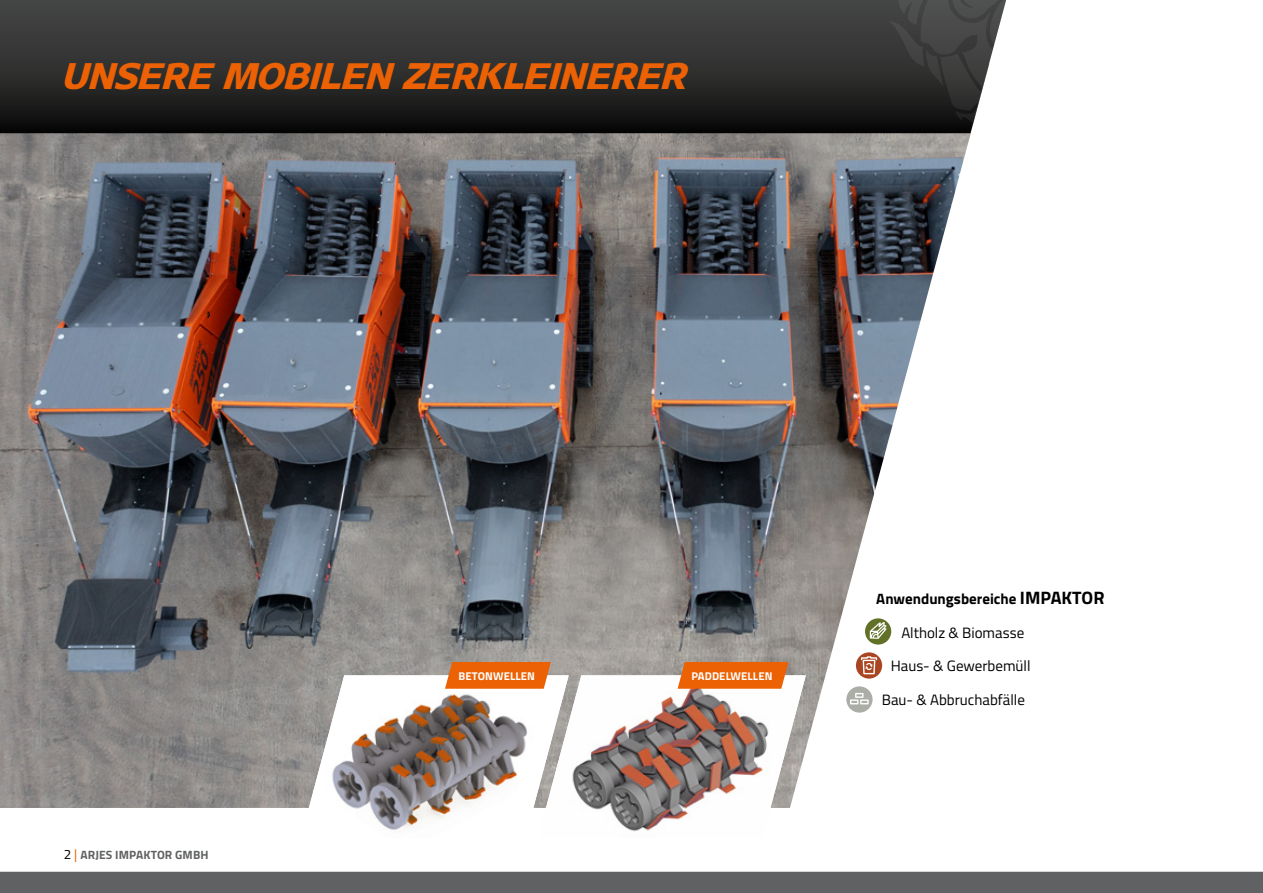
<style>
.page{position:relative;width:1263px;height:893px;background:#fff}
.page>*{position:absolute;margin:0;border:0;box-sizing:border-box;transform-origin:0 0}
.t1{font:italic 36px "Palo Alto";color:#eb6104}
.t2{font:15px "Titillium";color:#000}
.t3{font:700 15px "Titillium";color:#000}
.t4{font:700 12px "Titillium";letter-spacing:.01em;color:#5f6162}
.t5{font:700 11.25px "Titillium";letter-spacing:.01em;color:#fff}
.s1{font-weight:400;font-size:13.5px;color:#000}
.s2{font-weight:400;font-size:13.5px;color:#eb6104}
.s3{font-size:18px}
</style>
<div class="page">
<div style="left:0;top:872px;width:1263px;height:21px;background:#5f6162"></div>
<img style="left:0;top:133px;width:971px;height:675px">
<svg style="left:0;top:0;width:973px;height:133px;background:#2b2c2b"></svg>
<svg style="left:889px;top:0;width:117px;height:124px;background:#515151"></svg>
<svg style="left:863px;top:616px;width:30px;height:30px"></svg>
<div style="left:861px;top:614px;width:34px;height:34px;border:4px solid #fff;border-radius:50%"></div>
<svg style="left:870px;top:622px;width:16px;height:17px"></svg>
<svg style="left:844px;top:684px;width:30px;height:31px"></svg>
<div style="left:842px;top:682px;width:34px;height:34px;border:4px solid #fff;border-radius:50%"></div>
<svg style="left:850px;top:693px;width:19px;height:11px"></svg>
<svg style="left:854px;top:650px;width:30px;height:30px"></svg>
<div style="left:852px;top:648px;width:34px;height:34px;border:4px solid #fff;border-radius:50%"></div>
<svg style="left:861px;top:656px;width:16px;height:18px"></svg>
<svg style="left:301px;top:662px;width:505px;height:170px"></svg>
<h1 class="t1" style="left:64px;top:55px;width:625px">UNSERE MOBILEN ZERKLEINERER</h1>
<p class="t4" style="left:64px;top:846px;width:146px"><span class="s1">2</span> <span class="s2">|</span> ARJES IMPAKTOR GMBH</p>
<p class="t5" style="left:459px;top:667px;width:78px">BETONWELLEN</p>
<p class="t5" style="left:691px;top:667px;width:83px">PADDELWELLEN</p>
<p class="t3" style="left:876px;top:587px;width:230px">Anwendungsbereiche <span class="s3">IMPAKTOR</span></p>
<p class="t2" style="left:901px;top:621px;width:124px">Altholz &amp; Biomasse</p>
<p class="t2" style="left:891px;top:655px;width:141px">Haus- &amp; Gewerbemüll</p>
<p class="t2" style="left:882px;top:689px;width:145px">Bau- &amp; Abbruchabfälle</p>
</div>
